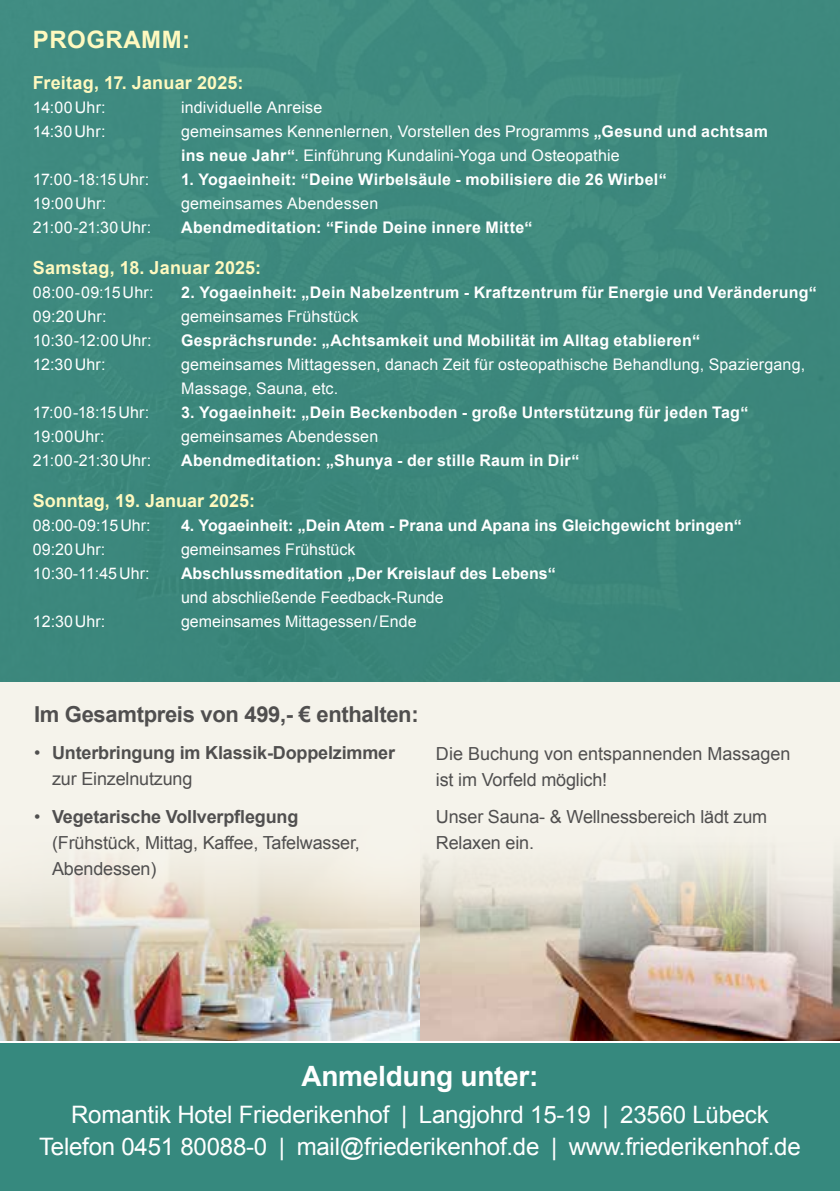
<style>
.page{position:relative;width:840px;height:1191px;background:#fff}
.page>*{position:absolute;margin:0;border:0;box-sizing:border-box;transform-origin:0 0}
.t1{font:700 28px "Arial";letter-spacing:-.01em;color:#fff}
.t2{font:24px/32px "Arial";letter-spacing:-.01em;color:#fff;text-align:center}
.t3{font:700 24px "Arial";letter-spacing:.02em;color:#fff9bf}
.t4{font:700 22px "Arial";letter-spacing:-.015em;color:#504f4f}
.t5{font:18px/26px "Arial";letter-spacing:-.01em;color:#504f4f}
.t6{font:700 18px "Arial";letter-spacing:.005em;color:#fff9bf}
.t7{font:700 18px/26px "Arial";letter-spacing:-.01em;color:#504f4f}
.t8{font:16px/24px "Arial";letter-spacing:.01em;color:#fff}
.t9{font:700 16px "Arial";letter-spacing:.015em;color:#fff}
.s1{font-weight:700}
.s2{font-weight:400}
</style>
<div class="page">
<div style="left:0;top:665px;width:839px;height:375px;background:#f5f3eb"></div>
<div style="left:0;top:1043px;width:839px;height:148px;background:#36897e"></div>
<img style="left:0;top:850px;width:839px;height:190px">
<div style="left:0;top:0;width:839px;height:682px;background:#3d887d"></div>
<h2 class="t3" style="left:33px;top:24px;width:159px">PROGRAMM:</h2>
<p class="t6" style="left:33px;top:71px;width:212px">Freitag, 17. Januar 2025:</p>
<p class="t8" style="left:33px;top:96px;width:74px">14:00Uhr:</p>
<p class="t8" style="left:181px;top:96px;width:143px">individuelle Anreise</p>
<p class="t8" style="left:33px;top:120px;width:74px">14:30Uhr:</p>
<p class="t8" style="left:181px;top:120px;width:588px">gemeinsames Kennenlernen, Vorstellen des Programms <span class="s1">„Gesund und achtsam ins neue Jahr“</span>. Einführung Kundalini-Yoga und Osteopathie</p>
<p class="t8" style="left:33px;top:168px;width:118px">17:00-18:15Uhr:</p>
<p class="t9" style="left:181px;top:169px;width:487px">1. Yogaeinheit: “Deine Wirbelsäule - mobilisiere die 26 Wirbel“</p>
<p class="t8" style="left:33px;top:192px;width:75px">19:00Uhr:</p>
<p class="t8" style="left:181px;top:192px;width:198px">gemeinsames Abendessen</p>
<p class="t8" style="left:33px;top:216px;width:120px">21:00-21:30Uhr:</p>
<p class="t9" style="left:181px;top:217px;width:352px">Abendmeditation: “Finde Deine innere Mitte“</p>
<p class="t6" style="left:33px;top:256px;width:229px">Samstag, 18. Januar 2025:</p>
<p class="t8" style="left:33px;top:281px;width:122px">08:00-09:15Uhr:</p>
<p class="t9" style="left:181px;top:282px;width:637px">2. Yogaeinheit: „Dein Nabelzentrum - Kraftzentrum für Energie und Veränderung“</p>
<p class="t8" style="left:33px;top:305px;width:75px">09:20Uhr:</p>
<p class="t8" style="left:181px;top:305px;width:179px">gemeinsames Frühstück</p>
<p class="t8" style="left:33px;top:329px;width:120px">10:30-12:00Uhr:</p>
<p class="t9" style="left:181px;top:330px;width:520px">Gesprächsrunde: „Achtsamkeit und Mobilität im Alltag etablieren“</p>
<p class="t8" style="left:33px;top:353px;width:74px">12:30Uhr:</p>
<p class="t8" style="left:181px;top:353px;width:625px">gemeinsames Mittagessen, danach Zeit für osteopathische Behandlung, Spaziergang,<br>Massage, Sauna, etc.</p>
<p class="t8" style="left:33px;top:401px;width:118px">17:00-18:15Uhr:</p>
<p class="t9" style="left:181px;top:402px;width:568px">3. Yogaeinheit: „Dein Beckenboden - große Unterstützung für jeden Tag“</p>
<p class="t8" style="left:33px;top:425px;width:73px">19:00Uhr:</p>
<p class="t8" style="left:181px;top:425px;width:198px">gemeinsames Abendessen</p>
<p class="t8" style="left:33px;top:449px;width:120px">21:00-21:30Uhr:</p>
<p class="t9" style="left:181px;top:450px;width:399px">Abendmeditation: „Shunya - der stille Raum in Dir“</p>
<p class="t6" style="left:33px;top:489px;width:224px">Sonntag, 19. Januar 2025:</p>
<p class="t8" style="left:33px;top:514px;width:119px">08:00-09:15Uhr:</p>
<p class="t9" style="left:181px;top:515px;width:562px">4. Yogaeinheit: „Dein Atem - Prana und Apana ins Gleichgewicht bringen“</p>
<p class="t8" style="left:33px;top:538px;width:74px">09:20Uhr:</p>
<p class="t8" style="left:181px;top:538px;width:176px">gemeinsames Frühstück</p>
<p class="t8" style="left:33px;top:562px;width:118px">10:30-11:45Uhr:</p>
<p class="t9" style="left:181px;top:563px;width:376px">Abschlussmeditation „Der Kreislauf des Lebens“</p>
<p class="t8" style="left:181px;top:586px;width:264px">und abschließende Feedback-Runde</p>
<p class="t8" style="left:33px;top:610px;width:74px">12:30Uhr:</p>
<p class="t8" style="left:181px;top:610px;width:237px">gemeinsames Mittagessen/Ende</p>
<h3 class="t4" style="left:34px;top:700px;width:386px">Im Gesamtpreis von 499,- € enthalten:</h3>
<p class="t7" style="left:52px;top:740px;width:344px;text-indent:-18px"><span class="s2">•</span> Unterbringung im Klassik-Doppelzimmer <span class="s2">zur Einzelnutzung</span></p>
<p class="t5" style="left:52px;top:803px;width:309px;text-indent:-18px">• <span class="s1">Vegetarische Vollverpflegung </span>(Frühstück, Mittag, Kaffee, Tafelwasser,<br>Abendessen)</p>
<p class="t5" style="left:436px;top:741px;width:356px">Die Buchung von entspannenden Massagen ist im Vorfeld möglich!</p>
<p class="t5" style="left:436px;top:804px;width:332px">Unser Sauna- &amp; Wellnessbereich lädt zum<br>Relaxen ein.</p>
<h1 class="t1" style="left:301px;top:1057px;width:238px">Anmeldung unter:</h1>
<h2 class="t2" style="left:39px;top:1099px;width:762px">Romantik Hotel Friederikenhof | Langjohrd 15-19 | 23560 Lübeck<br>Telefon 0451 80088-0 | mail@friederikenhof.de | www.friederikenhof.de</h2>
</div>
